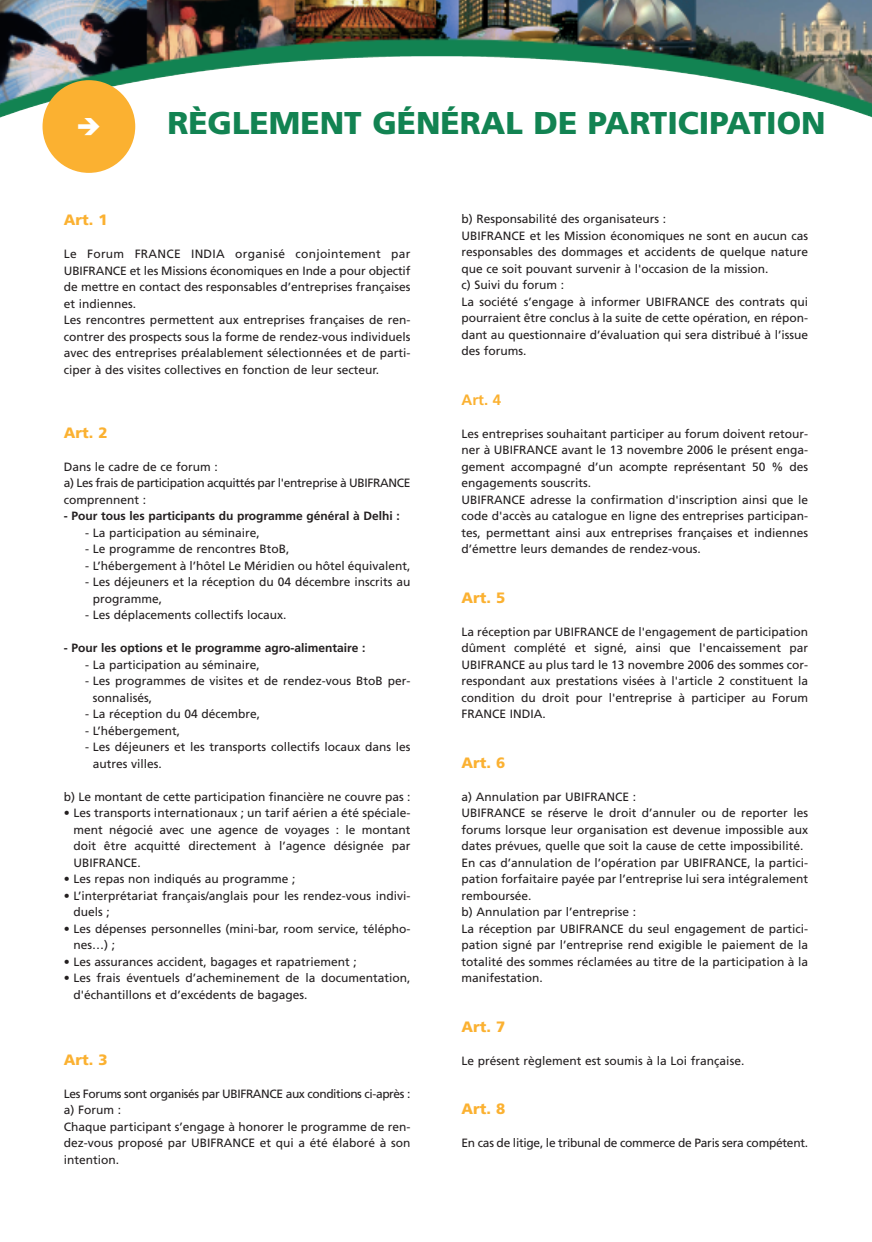
<style>
.page{position:relative;width:872px;height:1242px;background:#fff}
.page>*{position:absolute;margin:0;border:0;box-sizing:border-box;transform-origin:0 0}
.t1{font:900 31.5px "Frutiger";color:#128352}
.t2{font:900 15px "Frutiger";color:#fbb131}
.t3{font:700 15px "Frutiger";color:#fbb131}
.t4{font:12px/16.5px "Frutiger";color:#231f20}
.t5{font:700 12px "Frutiger";color:#231f20}
.t6{font:12px/16.5px "Frutiger";letter-spacing:-.03em;color:#231f20}
.t7{font:12px "Frutiger";letter-spacing:-.02em;color:#231f20}
</style>
<div class="page">
<img style="left:0;top:0;width:872px;height:120px">
<div style="left:43px;top:80px;width:92px;height:93px;background:#fbb131;border-radius:50%"></div>
<p class="t1" style="left:167px;top:110px;width:660px">RÈGLEMENT GÉNÉRAL DE PARTICIPATION</p>
<p class="t2" style="left:64px;top:214px;width:45px">Art. 1</p>
<p class="t4" style="left:64px;top:247px;width:348px">Le Forum FRANCE INDIA organisé conjointement par UBIFRANCE et les Missions économiques en Inde a pour objectif de mettre en contact des responsables d’entreprises françaises et indiennes.<br>Les rencontres permettent aux entreprises françaises de ren&shy;contrer des prospects sous la forme de rendez-vous individuels avec des entreprises préalablement sélectionnées et de parti&shy;ciper à des visites collectives en fonction de leur secteur.</p>
<p class="t2" style="left:64px;top:426px;width:45px">Art. 2</p>
<p class="t6" style="left:64px;top:459px;width:348px">Dans le cadre de ce forum :<br>a) Les frais de participation acquittés par l'entreprise à UBIFRANCE comprennent :</p>
<p class="t5" style="left:64px;top:511px;width:337px">- Pour tous les participants du programme général à Delhi :</p>
<p class="t4" style="left:85px;top:525px;width:176px">- La participation au séminaire,</p>
<p class="t4" style="left:85px;top:541px;width:206px">- Le programme de rencontres BtoB,</p>
<p class="t4" style="left:85px;top:558px;width:327px">- L’hébergement à l’hôtel Le Méridien ou hôtel équivalent,</p>
<p class="t4" style="left:93px;top:574px;width:319px;text-indent:-8px">- Les déjeuners et la réception du 04 décembre inscrits au programme,</p>
<p class="t4" style="left:85px;top:607px;width:203px">- Les déplacements collectifs locaux.</p>
<p class="t5" style="left:64px;top:643px;width:303px">- Pour les options et le programme agro-alimentaire :</p>
<p class="t4" style="left:85px;top:657px;width:176px">- La participation au séminaire,</p>
<p class="t4" style="left:93px;top:673px;width:319px;text-indent:-8px">- Les programmes de visites et de rendez-vous BtoB per&shy;sonnalisés,</p>
<p class="t4" style="left:85px;top:706px;width:176px">- La réception du 04 décembre,</p>
<p class="t4" style="left:85px;top:723px;width:97px">- L’hébergement,</p>
<p class="t4" style="left:93px;top:739px;width:319px;text-indent:-8px">- Les déjeuners et les transports collectifs locaux dans les autres villes.</p>
<p class="t4" style="left:64px;top:789px;width:348px">b) Le montant de cette participation financière ne couvre pas :</p>
<p class="t4" style="left:73px;top:805px;width:339px;text-align:justify;text-indent:-10px">• Les transports internationaux ; un tarif aérien a été spéciale&shy;ment négocié avec une agence de voyages : le montant doit être acquitté directement à l’agence désignée par UBIFRANCE.</p>
<p class="t4" style="left:64px;top:871px;width:233px">• Les repas non indiqués au programme ;</p>
<p class="t4" style="left:73px;top:888px;width:339px;text-indent:-10px">• L’interprétariat français/anglais pour les rendez-vous indivi&shy;duels ;</p>
<p class="t4" style="left:73px;top:921px;width:339px;text-indent:-10px">• Les dépenses personnelles (mini-bar, room service, télépho&shy;nes…) ;</p>
<p class="t4" style="left:64px;top:954px;width:295px">• Les assurances accident, bagages et rapatriement ;</p>
<p class="t4" style="left:73px;top:970px;width:339px;text-indent:-10px">• Les frais éventuels d’acheminement de la documentation, d'échantillons et d’excédents de bagages.</p>
<p class="t2" style="left:64px;top:1053px;width:45px">Art. 3</p>
<p class="t4" style="left:64px;top:1086px;width:348px">Les Forums sont organisés par UBIFRANCE aux conditions ci-après : a) Forum :<br>Chaque participant s’engage à honorer le programme de ren&shy;dez-vous proposé par UBIFRANCE et qui a été élaboré à son intention.</p>
<p class="t4" style="left:461px;top:211px;width:348px">b) Responsabilité des organisateurs :<br>UBIFRANCE et les Mission économiques ne sont en aucun cas responsables des dommages et accidents de quelque nature que ce soit pouvant survenir à l'occasion de la mission.<br>c) Suivi du forum :<br>La société s’engage à informer UBIFRANCE des contrats qui pourraient être conclus à la suite de cette opération, en répon&shy;dant au questionnaire d’évaluation qui sera distribué à l’issue des forums.</p>
<p class="t3" style="left:461px;top:393px;width:41px">Art. 4</p>
<p class="t4" style="left:461px;top:426px;width:348px">Les entreprises souhaitant participer au forum doivent retour&shy;ner à UBIFRANCE avant le 13 novembre 2006 le présent enga&shy;gement accompagné d’un acompte représentant 50 % des engagements souscrits.<br>UBIFRANCE adresse la confirmation d'inscription ainsi que le code d'accès au catalogue en ligne des entreprises participan&shy;tes, permettant ainsi aux entreprises françaises et indiennes d’émettre leurs demandes de rendez-vous.</p>
<p class="t2" style="left:461px;top:591px;width:45px">Art. 5</p>
<p class="t4" style="left:461px;top:624px;width:348px;text-align:justify">La réception par UBIFRANCE de l'engagement de participation dûment complété et signé, ainsi que l'encaissement par UBIFRANCE au plus tard le 13 novembre 2006 des sommes cor&shy;respondant aux prestations visées à l'article 2 constituent la condition du droit pour l'entreprise à participer au Forum FRANCE INDIA.</p>
<p class="t2" style="left:461px;top:756px;width:45px">Art. 6</p>
<p class="t4" style="left:461px;top:789px;width:348px">a) Annulation par UBIFRANCE :<br>UBIFRANCE se réserve le droit d’annuler ou de reporter les forums lorsque leur organisation est devenue impossible aux dates prévues, quelle que soit la cause de cette impossibilité.<br>En cas d’annulation de l’opération par UBIFRANCE, la partici&shy;pation forfaitaire payée par l’entreprise lui sera intégralement remboursée.<br>b) Annulation par l’entreprise :<br>La réception par UBIFRANCE du seul engagement de partici&shy;pation signé par l’entreprise rend exigible le paiement de la totalité des sommes réclamées au titre de la participation à la manifestation.</p>
<p class="t2" style="left:461px;top:1020px;width:45px">Art. 7</p>
<p class="t4" style="left:461px;top:1053px;width:284px">Le présent règlement est soumis à la Loi française.</p>
<p class="t2" style="left:461px;top:1103px;width:45px">Art. 8</p>
<p class="t7" style="left:461px;top:1138px;width:348px">En cas de litige, le tribunal de commerce de Paris sera compétent.</p>
</div>
